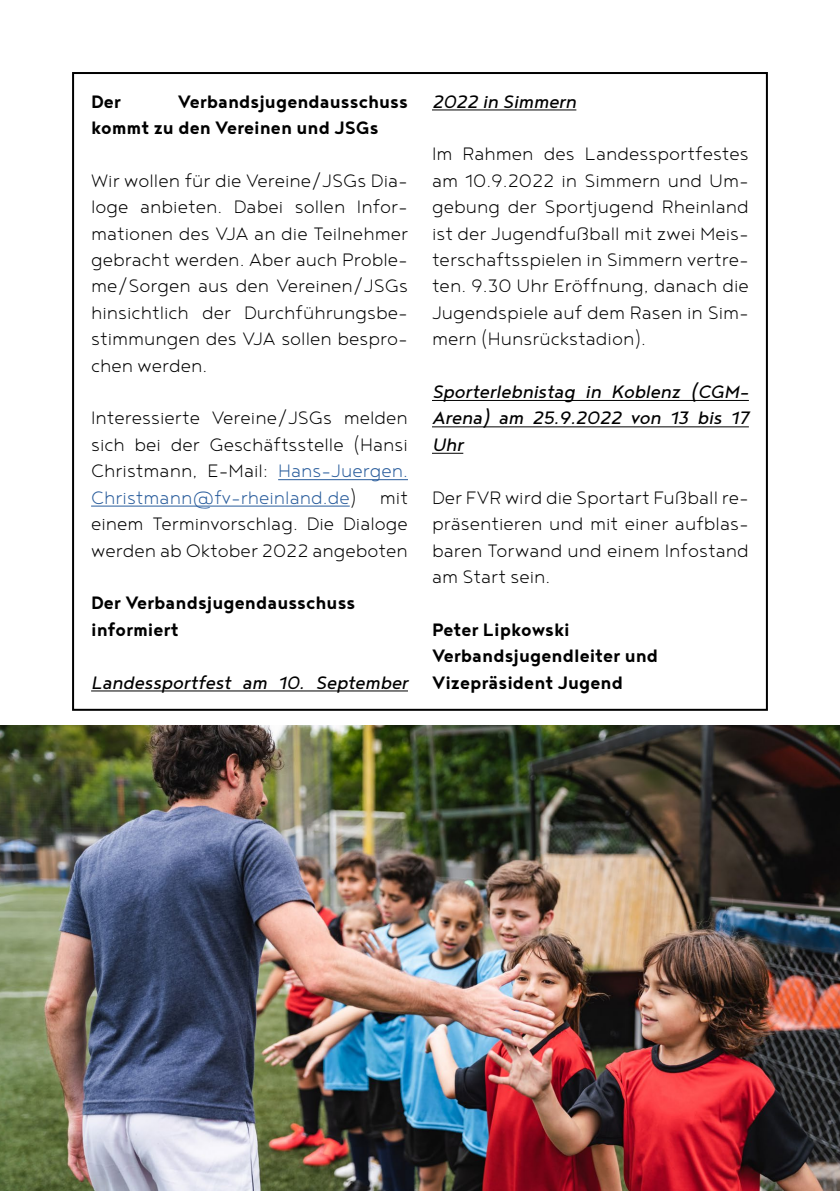
<style>
.page{position:relative;width:840px;height:1191px;background:#fff}
.page>*{position:absolute;margin:0;border:0;box-sizing:border-box;transform-origin:0 0}
.t1{font:300 22px/26.4px "Noyh";color:#000;text-align:justify}
.t2{font:700 22px/26.4px "Noyh";color:#000}
.t3{font:italic 22px/26.4px "Noyh";color:#000;text-align:justify}
.s1{color:#275b9b}
</style>
<div class="page">
<hr style="left:278px;top:479px;width:130px;height:1px;background:#275b9b">
<hr style="left:91px;top:506px;width:258px;height:1px;background:#275b9b">
<hr style="left:91px;top:690px;width:317px;height:1px;background:#000">
<hr style="left:432px;top:110px;width:144px;height:1px;background:#000">
<hr style="left:432px;top:400px;width:316px;height:1px;background:#000">
<hr style="left:432px;top:426px;width:316px;height:1px;background:#000">
<hr style="left:432px;top:453px;width:31px;height:1px;background:#000">
<img style="left:0;top:726px;width:839px;height:465px">
<p class="t2" style="left:91px;top:87px;width:318px;text-indent:87px">Verbandsjugendausschuss kommt zu den Vereinen und JSGs</p>
<p class="t1" style="left:91px;top:167px;width:318px">Wir wollen für die Vereine/JSGs Dia&shy;loge anbieten. Dabei sollen Infor&shy;mationen des VJA an die Teilnehmer gebracht werden. Aber auch Proble&shy;me/Sorgen aus den Vereinen/JSGs hinsichtlich der Durchführungsbe&shy;stimmungen des VJA sollen bespro&shy;chen werden.</p>
<p class="t1" style="left:91px;top:404px;width:318px">Interessierte Vereine/JSGs melden sich bei der Geschäftsstelle (Hansi Christmann, E-Mail: <span class="s1">Hans-Juergen.<br>Christmann@fv-rheinland.de</span>) mit einem Terminvorschlag. Die Dialoge werden ab Oktober 2022 angeboten</p>
<p class="t2" style="left:91px;top:589px;width:266px">Der Verbandsjugendausschuss informiert</p>
<p class="t3" style="left:91px;top:668px;width:318px">Landessportfest am 10. September</p>
<p class="t2" style="left:91px;top:87px;width:31px">Der</p>
<p class="t3" style="left:432px;top:87px;width:146px">2022 in Simmern</p>
<p class="t1" style="left:432px;top:140px;width:318px">Im Rahmen des Landessportfestes am 10.9.2022 in Simmern und Um&shy;gebung der Sportjugend Rheinland ist der Jugendfußball mit zwei Meis&shy;terschaftsspielen in Simmern vertre&shy;ten. 9.30 Uhr Eröffnung, danach die Jugendspiele auf dem Rasen in Sim&shy;mern (Hunsrückstadion).</p>
<p class="t3" style="left:432px;top:378px;width:318px">Sporterlebnistag in Koblenz (CGM-Arena) am 25.9.2022 von 13 bis 17<br>Uhr</p>
<p class="t1" style="left:432px;top:483px;width:318px">Der FVR wird die Sportart Fußball re&shy;präsentieren und mit einer aufblas&shy;baren Torwand und einem Infostand am Start sein.</p>
<p class="t2" style="left:432px;top:615px;width:227px">Peter Lipkowski<br>Verbandsjugendleiter und<br>Vizepräsident Jugend</p>
</div>
